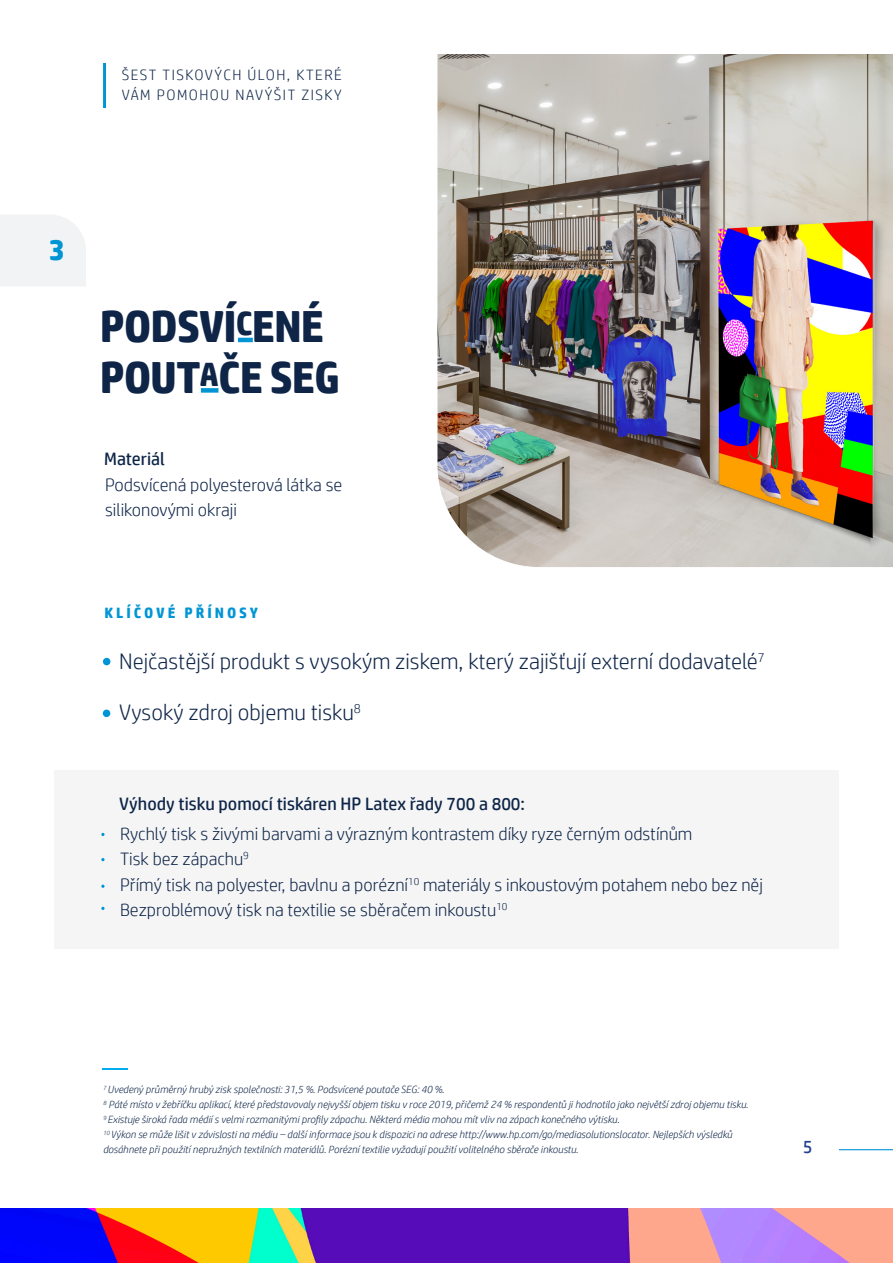
<style>
.page{position:relative;width:893px;height:1263px;background:#fff}
.page>*{position:absolute;margin:0;border:0;box-sizing:border-box;transform-origin:0 0}
.t1{font:700 45px/51px "HP Simplified";letter-spacing:-.025em;color:#0e2548}
.t2{font:700 30px "HP Simplified";color:#0195d5}
.t3{font:300 22.5px "HP Simplified";color:#0e2548}
.t4{font:300 18px/25.5px "HP Simplified";color:#0e2548}
.t5{font:18px "HP Simplified";color:#0e2548}
.t6{font:18px "HP Simplified";color:#253f8e}
.t7{font:300 15px/19.5px "HP Simplified";letter-spacing:.1em;color:#0e2548}
.t8{font:700 15px "HP Simplified";letter-spacing:.2em;color:#0195d5}
.t9{font:italic 300 10.5px/15px "HP Simplified";color:#0e2548}
</style>
<div class="page">
<hr style="left:103px;top:63px;width:3px;height:45px;background:#0195d5">
<hr style="left:103px;top:1068px;width:25px;height:2px;background:#00aeef">
<img style="left:0;top:1209px;width:893px;height:54px">
<hr style="left:839px;top:1149px;width:54px;height:1px;background:#0195d5">
<div style="left:0;top:215px;width:86px;height:71px;background:#f2f3f4"></div>
<div style="left:54px;top:770px;width:785px;height:179px;background:#f5f5f5"></div>
<div style="left:201px;top:388px;width:17px;height:5px;background:#0195d5"></div>
<hr style="left:238px;top:338px;width:15px;height:4px;background:#0195d5">
<img style="left:437px;top:54px;width:456px;height:513px">
<div style="left:103px;top:710px;width:7px;height:7px;background:#0195d5;border-radius:50%"></div>
<svg style="left:101px;top:833px;width:4px;height:3px"></svg>
<svg style="left:101px;top:858px;width:4px;height:3px"></svg>
<svg style="left:101px;top:885px;width:4px;height:3px"></svg>
<svg style="left:101px;top:907px;width:4px;height:3px"></svg>
<div style="left:103px;top:658px;width:7px;height:7px;background:#0195d5;border-radius:50%"></div>
<p class="t7" style="left:122px;top:65px;width:222px">ŠEST TISKOVÝCH ÚLOH, KTERÉ<br>VÁM POMOHOU NAVÝŠIT ZISKY</p>
<p class="t2" style="left:49px;top:232px;width:18px">3</p>
<p class="t1" style="left:100px;top:300px;width:242px">PODSVÍ<sup>C</sup>ENÉ<br>POUT<sup>A</sup>ČE SEG</p>
<p class="t5" style="left:104px;top:447px;width:62px">Materiál</p>
<p class="t4" style="left:105px;top:471px;width:239px">Podsvícená polyesterová látka se silikonovými okraji</p>
<p class="t8" style="left:105px;top:604px;width:155px">KLÍČOVÉ PŘÍNOSY</p>
<p class="t3" style="left:119px;top:646px;width:647px">Nejčastější produkt s vysokým ziskem, který zajišťují externí dodavatelé<sup>7</sup></p>
<p class="t3" style="left:119px;top:697px;width:243px">Vysoký zdroj objemu tisku<sup>8</sup></p>
<p class="t5" style="left:119px;top:792px;width:407px">Výhody tisku pomocí tiskáren HP Latex řady 700 a 800:</p>
<p class="t4" style="left:120px;top:820px;width:574px">Rychlý tisk s živými barvami a výrazným kontrastem díky ryze černým odstínům</p>
<p class="t4" style="left:120px;top:846px;width:130px">Tisk bez zápachu<sup>9</sup></p>
<p class="t4" style="left:120px;top:871px;width:644px">Přímý tisk na polyester, bavlnu a porézní<sup>10</sup> materiály s inkoustovým potahem nebo bez něj</p>
<p class="t4" style="left:120px;top:897px;width:389px">Bezproblémový tisk na textilie se sběračem inkoustu<sup>10</sup></p>
<p class="t9" style="left:103px;top:1082px;width:343px"><sup>7</sup> Uvedený průměrný hrubý zisk společnosti: 31,5 %. Podsvícené poutače SEG: 40 %.</p>
<p class="t9" style="left:103px;top:1097px;width:647px"><sup>8</sup> Páté místo v žebříčku aplikací, které představovaly nejvyšší objem tisku v roce 2019, přičemž 24 % respondentů ji hodnotilo jako největší zdroj objemu tisku.</p>
<p class="t9" style="left:103px;top:1112px;width:518px"><sup>9</sup> Existuje široká řada médií s velmi rozmanitými profily zápachu. Některá média mohou mít vliv na zápach konečného výtisku.</p>
<p class="t9" style="left:103px;top:1127px;width:631px"><sup>10</sup> Výkon se může lišit v závislosti na médiu – další informace jsou k dispozici na adrese http://www.hp.com/go/mediasolutionslocator. Nejlepších výsledků dosáhnete při použití nepružných textilních materiálů. Porézní textilie vyžadují použití volitelného sběrače inkoustu.</p>
<p class="t6" style="left:803px;top:1135px;width:11px">5</p>
</div>
